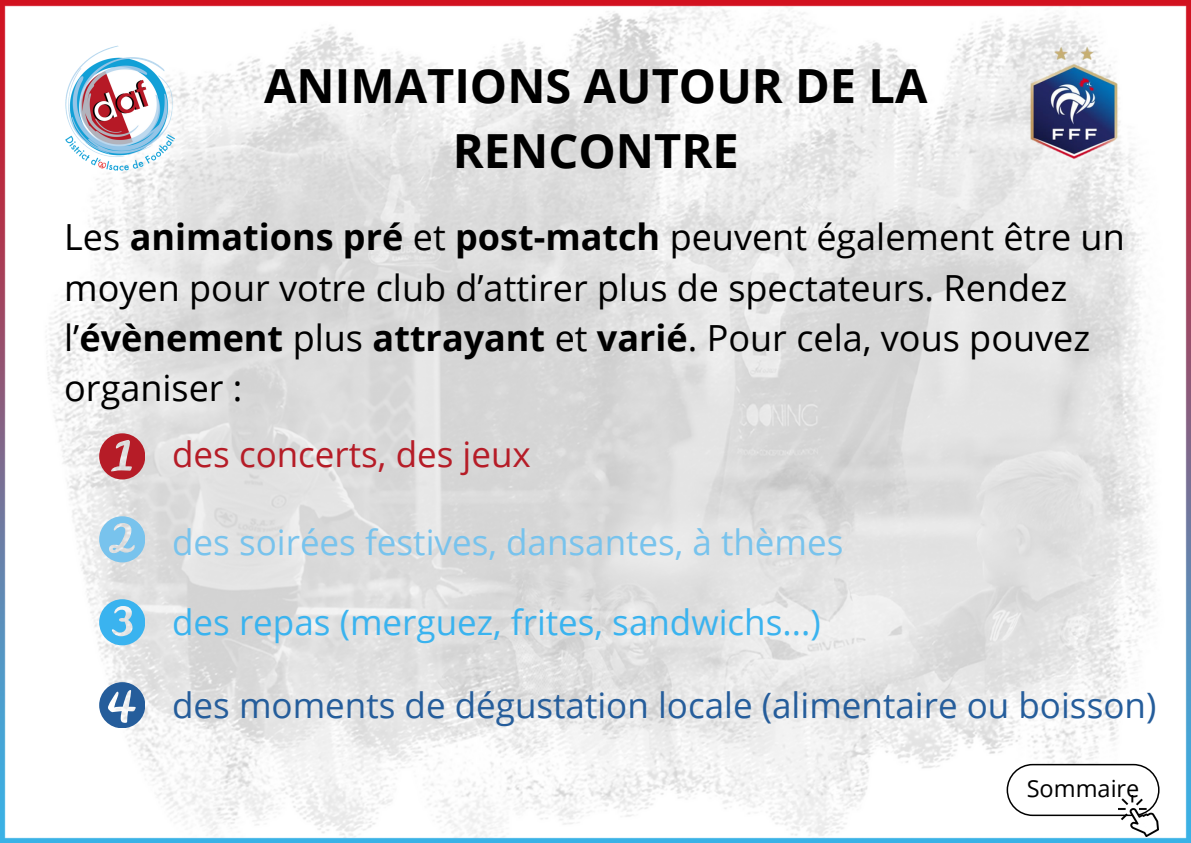
<style>
.page{position:relative;width:1191px;height:843px;background:#fff}
.page>*{position:absolute;margin:0;border:0;box-sizing:border-box;transform-origin:0 0}
.t1{font:700 47px/65.2px "Open Sans";color:#000;text-align:center}
.t2{font:36px/50.2px "Open Sans";color:#000}
.t3{font:35px "Open Sans";color:#255d9b}
.t4{font:35px "Open Sans";color:#3ab3ef}
.t5{font:35px "Open Sans";color:#78c3ed}
.t6{font:35px "Open Sans";color:#b61c27}
.t7{font:23.5px "Open Sans";color:#000}
.s1{font-weight:700}
</style>
<div class="page">
<img style="left:0;top:0;width:1190px;height:842px">
<img style="left:56px;top:40px;width:133px;height:138px">
<img style="left:1003px;top:33px;width:141px;height:143px">
<svg style="left:99px;top:433px;width:46px;height:46px"></svg>
<svg style="left:99px;top:516px;width:46px;height:46px"></svg>
<svg style="left:99px;top:599px;width:46px;height:45px"></svg>
<svg style="left:99px;top:682px;width:46px;height:45px"></svg>
<svg style="left:1006px;top:763px;width:153px;height:52px"></svg>
<img style="left:1118px;top:795px;width:40px;height:40px">
<p class="t1" style="left:264px;top:52px;width:664px">ANIMATIONS AUTOUR DE LA<br>RENCONTRE</p>
<p class="t2" style="left:64px;top:211px;width:1061px">Les <span class="s1">animations pré</span> et <span class="s1">post-match</span> peuvent également être un moyen pour votre club d’attirer plus de spectateurs. Rendez l’<span class="s1">évènement</span> plus <span class="s1">attrayant</span> et <span class="s1">varié</span>. Pour cela, vous pouvez organiser :</p>
<p class="t6" style="left:172px;top:430px;width:360px">des concerts, des jeux</p>
<p class="t5" style="left:172px;top:517px;width:673px">des soirées festives, dansantes, à thèmes</p>
<p class="t4" style="left:172px;top:597px;width:650px">des repas (merguez, frites, sandwichs...)</p>
<p class="t3" style="left:172px;top:680px;width:985px">des moments de dégustation locale (alimentaire ou boisson)</p>
<p class="t7" style="left:1026px;top:771px;width:114px">Sommaire</p>
</div>
